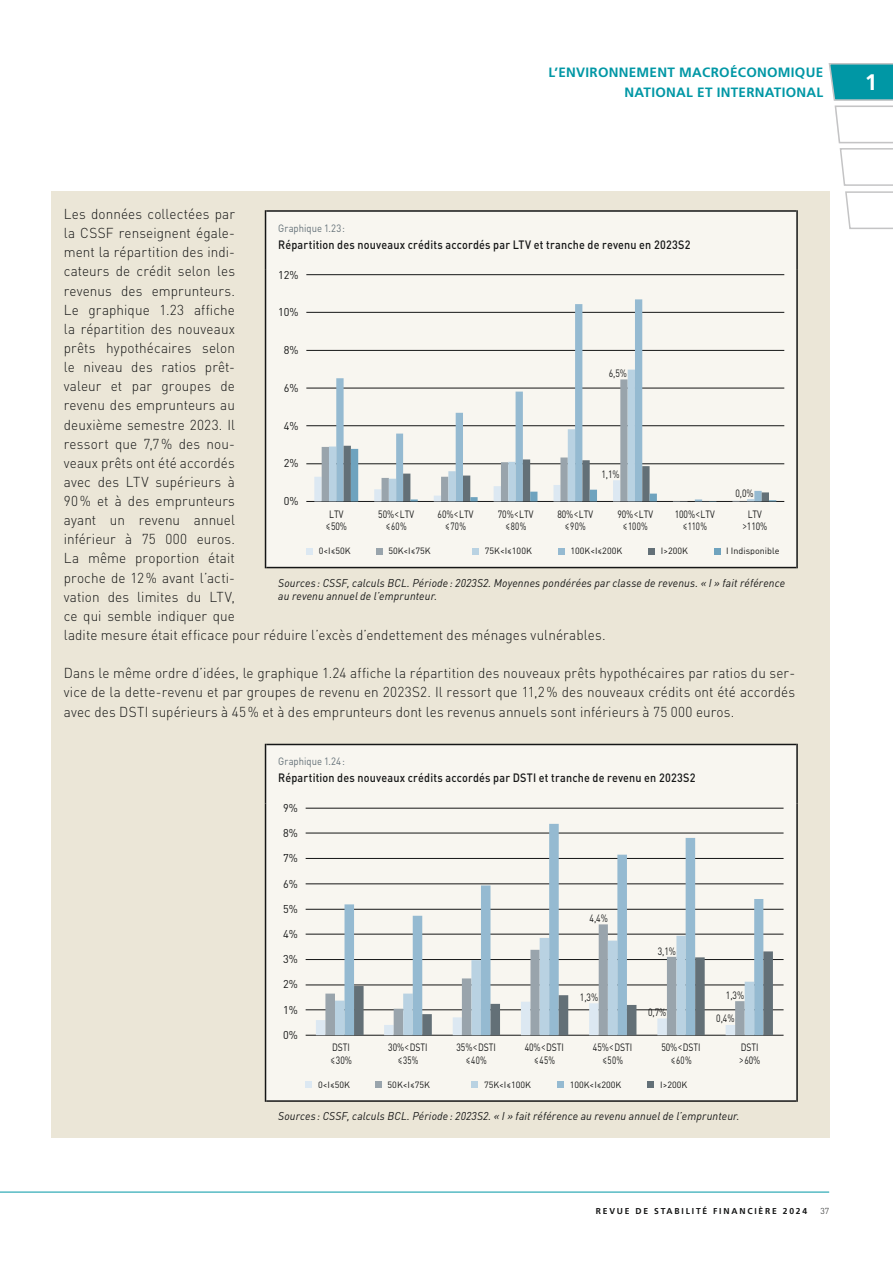
<style>
.page{position:relative;width:893px;height:1263px;background:#fff}
.page>*{position:absolute;margin:0;border:0;box-sizing:border-box;transform-origin:0 0}
.t1{font:700 22.5px "Frutiger LT Pro";color:#fff}
.t2{font:300 14.25px/19.2px "DIN Pro";letter-spacing:.01em;color:#151616;scale:.95 1}
.t3{font:700 13.5px/19.5px "Frutiger LT Pro";letter-spacing:.02em;color:#0097a5;text-align:right}
.t4{font:500 12px "DIN Pro";letter-spacing:.015em;color:#151616;scale:.9 1}
.t5{font:italic 11.25px/13.5px "DIN Pro";letter-spacing:.015em;color:#151616;scale:.95 1}
.t6{font:11.25px "DIN Pro";color:#151616}
.t7{font:10.5px/12.6px "DIN Pro";letter-spacing:-.005em;color:#151616;text-align:center;scale:.82 1}
.t8{font:10.5px "DIN Pro";color:#637077;scale:.9 1}
.t9{font:9px "DIN Pro";color:#151616}
.t10{font:700 8.55px "Frutiger LT Pro";letter-spacing:.21em;color:#151616}
.t11{font:300 8.55px "DIN Pro";color:#151616}
.s1{font-weight:300;font-size:13.5px}
</style>
<div class="page">
<svg style="left:828px;top:63px;width:65px;height:167px"></svg>
<hr style="left:0;top:1192px;width:829px;height:1px;background:#0097a5">
<div style="left:51px;top:191px;width:778px;height:946px;background:#ebe6d7"></div>
<div style="left:266px;top:212px;width:530px;height:355px;background:#f8f6f0"></div>
<hr style="left:266px;top:210px;width:530px;height:2px;background:#151616">
<hr style="left:265px;top:210px;width:1px;height:60px;background:#151616">
<hr style="left:796px;top:210px;width:2px;height:60px;background:#151616">
<hr style="left:265px;top:270px;width:1px;height:298px;background:#151616">
<hr style="left:796px;top:270px;width:2px;height:298px;background:#151616">
<hr style="left:266px;top:567px;width:530px;height:1px;background:#151616">
<div style="left:306px;top:548px;width:7px;height:6px;background:#dce8f2"></div>
<svg style="left:376px;top:548px;width:6px;height:6px"></svg>
<div style="left:472px;top:548px;width:7px;height:6px;background:#b9d2e2"></div>
<svg style="left:558px;top:548px;width:6px;height:6px"></svg>
<div style="left:648px;top:548px;width:7px;height:6px;background:#637077"></div>
<svg style="left:714px;top:548px;width:6px;height:6px"></svg>
<hr style="left:306px;top:501px;width:478px;height:1px;background:#151616">
<hr style="left:306px;top:463px;width:478px;height:1px;background:#151616">
<hr style="left:306px;top:425px;width:478px;height:1px;background:#151616">
<hr style="left:306px;top:388px;width:478px;height:1px;background:#151616">
<hr style="left:306px;top:350px;width:478px;height:1px;background:#151616">
<hr style="left:306px;top:312px;width:478px;height:1px;background:#151616">
<hr style="left:306px;top:274px;width:478px;height:1px;background:#151616">
<svg style="left:336px;top:299px;width:426px;height:147px;background:#ebebe7"></svg>
<svg style="left:314px;top:446px;width:462px;height:55px;background:#d2d9da"></svg>
<div style="left:266px;top:745px;width:530px;height:355px;background:#f8f6f0"></div>
<hr style="left:266px;top:744px;width:530px;height:1px;background:#151616">
<hr style="left:265px;top:744px;width:1px;height:59px;background:#151616">
<hr style="left:796px;top:744px;width:2px;height:59px;background:#151616">
<hr style="left:265px;top:803px;width:1px;height:299px;background:#151616">
<hr style="left:796px;top:803px;width:2px;height:299px;background:#151616">
<hr style="left:266px;top:1100px;width:530px;height:2px;background:#151616">
<div style="left:306px;top:1081px;width:6px;height:7px;background:#dce8f2"></div>
<div style="left:375px;top:1081px;width:7px;height:7px;background:#99a4ac"></div>
<div style="left:472px;top:1081px;width:6px;height:7px;background:#b9d2e2"></div>
<div style="left:557px;top:1081px;width:7px;height:7px;background:#95bad1"></div>
<div style="left:648px;top:1081px;width:6px;height:7px;background:#637077"></div>
<hr style="left:306px;top:1035px;width:477px;height:1px;background:#151616">
<hr style="left:306px;top:1009px;width:477px;height:1px;background:#151616">
<hr style="left:306px;top:985px;width:477px;height:1px;background:#151616">
<hr style="left:306px;top:959px;width:477px;height:1px;background:#151616">
<hr style="left:306px;top:934px;width:477px;height:1px;background:#151616">
<hr style="left:306px;top:909px;width:477px;height:1px;background:#151616">
<hr style="left:306px;top:883px;width:477px;height:1px;background:#151616">
<hr style="left:306px;top:858px;width:477px;height:1px;background:#151616">
<hr style="left:306px;top:833px;width:477px;height:1px;background:#151616">
<hr style="left:306px;top:808px;width:477px;height:1px;background:#151616">
<svg style="left:344px;top:824px;width:419px;height:112px;background:#e5e7e4"></svg>
<svg style="left:316px;top:936px;width:457px;height:99px;background:#cbd4d7"></svg>
<p class="t3" style="left:548px;top:63px;width:276px">L’ENVIRONNEMENT MACROÉCONOMIQUE<br>NATIONAL ET INTERNATIONAL</p>
<h1 class="t1" style="left:865px;top:69px;width:14px">1</h1>
<p class="t2" style="left:64px;top:204px;width:572px">Les données collectées par<br>la CSSF renseignent égale-<br>ment la répartition des indi-<br>cateurs de crédit selon les<br>revenus des emprunteurs.<br>Le graphique 1.23 affiche<br>la répartition des nouveaux<br>prêts hypothécaires selon<br>le niveau des ratios prêt-<br>valeur et par groupes de<br>revenu des emprunteurs au<br>deuxième semestre 2023. Il<br>ressort que 7,7% des nou-<br>veaux prêts ont été accordés<br>avec des LTV supérieurs à<br>90% et à des emprunteurs<br>ayant un revenu annuel<br>inférieur à 75 000 euros.<br>La même proportion était<br>proche de 12% avant l’acti-<br>vation des limites du LTV,<br>ce qui semble indiquer que<br>ladite mesure était efficace pour réduire l’excès d’endettement des ménages vulnérables.</p>
<p class="t2" style="left:64px;top:663px;width:771px;text-align:justify">Dans le même ordre d’idées, le graphique 1.24 affiche la répartition des nouveaux prêts hypothécaires par ratios du ser&shy;vice de la dette-revenu et par groupes de revenu en 2023S2. Il ressort que 11,2% des nouveaux crédits ont été accordés avec des DSTI supérieurs à 45% et à des emprunteurs dont les revenus annuels sont inférieurs à 75 000 euros.</p>
<p class="t8" style="left:278px;top:221px;width:76px">Graphique 1.23:</p>
<p class="t4" style="left:278px;top:236px;width:460px">Répartition des nouveaux crédits accordés par LTV et tranche de revenu en 2023S2</p>
<p class="t6" style="left:278px;top:267px;width:22px">12%</p>
<p class="t6" style="left:278px;top:305px;width:22px">10%</p>
<p class="t6" style="left:284px;top:342px;width:16px">8%</p>
<p class="t6" style="left:284px;top:380px;width:16px">6%</p>
<p class="t6" style="left:284px;top:418px;width:16px">4%</p>
<p class="t6" style="left:284px;top:456px;width:16px">2%</p>
<p class="t6" style="left:284px;top:493px;width:16px">0%</p>
<p class="t7" style="left:609px;top:366px;width:24px">6,5%</p>
<p class="t7" style="left:601px;top:467px;width:24px">1,1%</p>
<p class="t7" style="left:735px;top:486px;width:24px">0,0%</p>
<p class="t7" style="left:325px;top:507px;width:28px">LTV <span class="s1">≤</span>50%</p>
<p class="t7" style="left:378px;top:507px;width:45px">50%<span class="s1">&lt;</span>LTV <span class="s1">≤</span>60%</p>
<p class="t7" style="left:438px;top:507px;width:45px">60%<span class="s1">&lt;</span>LTV <span class="s1">≤</span>70%</p>
<p class="t7" style="left:498px;top:507px;width:45px">70%<span class="s1">&lt;</span>LTV <span class="s1">≤</span>80%</p>
<p class="t7" style="left:557px;top:507px;width:45px">80%<span class="s1">&lt;</span>LTV <span class="s1">≤</span>90%</p>
<p class="t7" style="left:617px;top:507px;width:45px">90%<span class="s1">&lt;</span>LTV <span class="s1">≤</span>100%</p>
<p class="t7" style="left:675px;top:507px;width:50px">100%<span class="s1">&lt;</span>LTV <span class="s1">≤</span>110%</p>
<p class="t7" style="left:742px;top:507px;width:32px">LTV <span class="s1">&gt;</span>110%</p>
<p class="t9" style="left:319px;top:545px;width:33px">0&lt;I≤50K</p>
<p class="t9" style="left:388px;top:545px;width:44px">50K&lt;I≤75K</p>
<p class="t9" style="left:485px;top:545px;width:49px">75K&lt;I≤100K</p>
<p class="t9" style="left:570px;top:545px;width:53px">100K&lt;I≤200K</p>
<p class="t9" style="left:661px;top:545px;width:29px">I&gt;200K</p>
<p class="t9" style="left:726px;top:545px;width:55px">I Indisponible</p>
<p class="t5" style="left:278px;top:576px;width:535px">Sources: CSSF, calculs BCL. Période: 2023S2. Moyennes pondérées par classe de revenus. « I » fait référence au revenu annuel de l’emprunteur.</p>
<p class="t8" style="left:278px;top:754px;width:75px">Graphique 1.24:</p>
<p class="t4" style="left:278px;top:770px;width:465px">Répartition des nouveaux crédits accordés par DSTI et tranche de revenu en 2023S2</p>
<p class="t6" style="left:283px;top:800px;width:16px">9%</p>
<p class="t6" style="left:283px;top:826px;width:16px">8%</p>
<p class="t6" style="left:283px;top:851px;width:16px">7%</p>
<p class="t6" style="left:283px;top:876px;width:16px">6%</p>
<p class="t6" style="left:283px;top:901px;width:16px">5%</p>
<p class="t6" style="left:283px;top:926px;width:16px">4%</p>
<p class="t6" style="left:283px;top:951px;width:16px">3%</p>
<p class="t6" style="left:283px;top:977px;width:16px">2%</p>
<p class="t6" style="left:283px;top:1002px;width:16px">1%</p>
<p class="t6" style="left:283px;top:1027px;width:16px">0%</p>
<p class="t7" style="left:590px;top:911px;width:24px">4,4%</p>
<p class="t7" style="left:580px;top:990px;width:24px">1,3%</p>
<p class="t7" style="left:658px;top:944px;width:24px">3,1%</p>
<p class="t7" style="left:648px;top:1005px;width:24px">0,7%</p>
<p class="t7" style="left:726px;top:988px;width:24px">1,3%</p>
<p class="t7" style="left:716px;top:1012px;width:24px">0,4%</p>
<p class="t7" style="left:330px;top:1041px;width:28px;text-align:left">DSTI <span class="s1">≤</span>30%</p>
<p class="t7" style="left:388px;top:1041px;width:49px">30%<span class="s1">&lt;</span>DSTI <span class="s1">≤</span>35%</p>
<p class="t7" style="left:456px;top:1041px;width:49px">35%<span class="s1">&lt;</span>DSTI <span class="s1">≤</span>40%</p>
<p class="t7" style="left:525px;top:1041px;width:49px">40%<span class="s1">&lt;</span>DSTI <span class="s1">≤</span>45%</p>
<p class="t7" style="left:593px;top:1041px;width:49px">45%<span class="s1">&lt;</span>DSTI <span class="s1">≤</span>50%</p>
<p class="t7" style="left:661px;top:1041px;width:49px">50%<span class="s1">&lt;</span>DSTI <span class="s1">≤</span>60%</p>
<p class="t7" style="left:739px;top:1041px;width:28px;text-align:left">DSTI <span class="s1">&gt;</span>60%</p>
<p class="t9" style="left:318px;top:1078px;width:33px">0&lt;I≤50K</p>
<p class="t9" style="left:388px;top:1078px;width:44px">50K&lt;I≤75K</p>
<p class="t9" style="left:484px;top:1078px;width:49px">75K&lt;I≤100K</p>
<p class="t9" style="left:570px;top:1078px;width:53px">100K&lt;I≤200K</p>
<p class="t9" style="left:660px;top:1078px;width:29px">I&gt;200K</p>
<p class="t5" style="left:278px;top:1109px;width:487px">Sources: CSSF, calculs BCL. Période: 2023S2. « I » fait référence au revenu annuel de l’emprunteur.</p>
<p class="t10" style="left:596px;top:1206px;width:213px">REVUE DE STABILITÉ FINANCIÈRE 2024</p>
<p class="t11" style="left:820px;top:1205px;width:10px">37</p>
</div>
